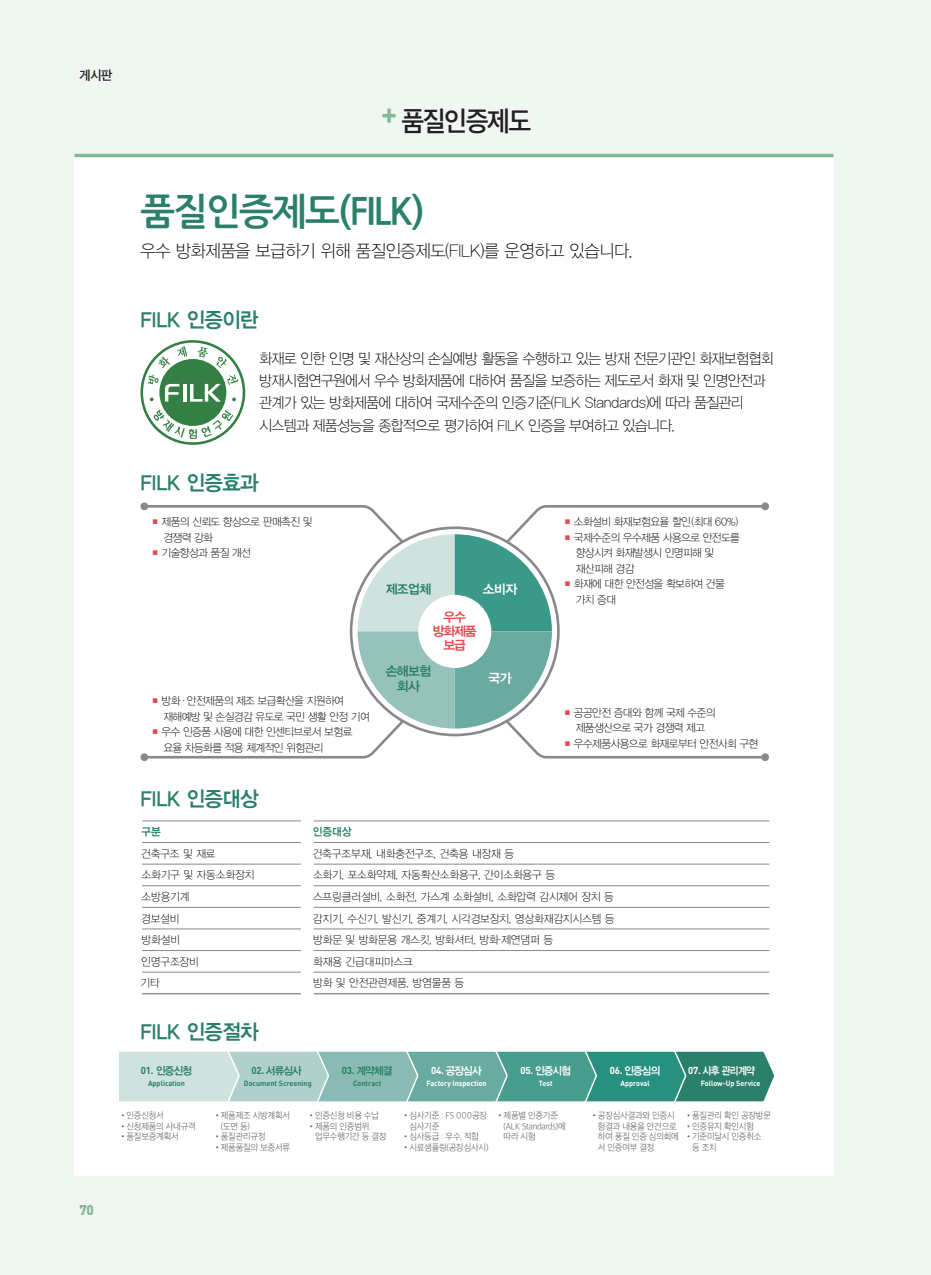
<style>
.page{position:relative;width:931px;height:1275px;background:#f0f6f1}
.page>*{position:absolute;margin:0;border:0;box-sizing:border-box;transform-origin:0 0}
.t1{font:36.93px "Nanum Gothic OTF Bold";letter-spacing:-.05em;color:#2a806b}
.t2{font:26.25px "SD Gothic Neoa f Sm";letter-spacing:-.06em;color:#231f20;scale:.95 1}
.t3{font:21px "YDVYGO14";letter-spacing:-.015em;color:#2a806b;scale:.95 1}
.t4{font:17.5px "YDVYGO11";letter-spacing:-.025em;color:#030303;scale:.95 1}
.t5{font:14.88px/22.2px "YDVYGO11";letter-spacing:-.05em;color:#030303;scale:.95 1}
.t6{font:900 14px "DIN Pro";color:#84b995;scale:.95 1}
.t7{font:12.95px/15.6px "YDVYGO14";letter-spacing:-.05em;color:#2a806b;text-align:center}
.t8{font:12.95px/14.2px "YDVYGO14";letter-spacing:-.1em;color:#e5484e;text-align:center}
.t9{font:12.95px "YDVYGO14";color:#fff}
.t10{font:12.25px "SD Gothic Neoa f Sm";color:#231f20}
.t11{font:11.03px/15.6px "YDVYGO11";letter-spacing:-.05em;color:#030303;scale:.96 1}
.t12{font:11.03px "YDVYGO11";letter-spacing:-.01em;color:#030303;scale:.96 1}
.t13{font:11.03px "YDVYGO14";letter-spacing:-.01em;color:#2a806b;scale:.96 1}
.t14{font:10.85px "YDVYGO14";letter-spacing:-.075em;color:#2a806b;scale:.96 1}
.t15{font:10.85px "YDVYGO14";letter-spacing:-.075em;color:#fff;scale:.96 1}
.t16{font:10.85px "YDVYGO14";letter-spacing:-.075em;color:#fff;scale:.89 1}
.t17{font:8.75px/10.5px "SD Gothic Neoa b Ult Lt";letter-spacing:-.025em;color:#57585a;scale:.95 1}
.t18{font:700 7.52px "DIN Pro";color:#fff;scale:.96 1}
.t19{font:700 7.52px "DIN Pro";color:#2a806b;scale:.96 1}
.s1{font-family:"YDVYGO12";color:#e5484e}
.s2{font-family:"DIN Pro";font-weight:700;font-size:9.97px}
</style>
<div class="page">
<div style="left:74px;top:156px;width:759px;height:1020px;background:#fff"></div>
<hr style="left:74px;top:154px;width:759px;height:3px;background:#84b995">
<svg style="left:119px;top:1052px;width:655px;height:49px;background:#76b2a7"></svg>
<svg style="left:140px;top:502px;width:8px;height:8px"></svg>
<svg style="left:140px;top:753px;width:8px;height:8px"></svg>
<svg style="left:761px;top:502px;width:8px;height:8px"></svg>
<svg style="left:142px;top:504px;width:626px;height:256px"></svg>
<div style="left:761px;top:753px;width:8px;height:8px;background:#87898e;border-radius:50%"></div>
<svg style="left:140px;top:340px;width:105px;height:105px"></svg>
<hr style="left:142px;top:993px;width:159px;height:1px;background:#87898e">
<hr style="left:314px;top:993px;width:455px;height:1px;background:#87898e">
<hr style="left:142px;top:820px;width:159px;height:1px;background:#87898e">
<hr style="left:314px;top:820px;width:455px;height:1px;background:#87898e">
<hr style="left:142px;top:842px;width:159px;height:1px;background:#87898e">
<hr style="left:314px;top:842px;width:455px;height:1px;background:#87898e">
<hr style="left:142px;top:864px;width:159px;height:1px;background:#87898e">
<hr style="left:314px;top:864px;width:455px;height:1px;background:#87898e">
<hr style="left:142px;top:885px;width:159px;height:1px;background:#87898e">
<hr style="left:314px;top:885px;width:455px;height:1px;background:#87898e">
<hr style="left:142px;top:907px;width:159px;height:1px;background:#87898e">
<hr style="left:314px;top:907px;width:455px;height:1px;background:#87898e">
<hr style="left:142px;top:929px;width:159px;height:1px;background:#87898e">
<hr style="left:314px;top:929px;width:455px;height:1px;background:#87898e">
<hr style="left:142px;top:950px;width:159px;height:1px;background:#87898e">
<hr style="left:314px;top:950px;width:455px;height:1px;background:#87898e">
<hr style="left:142px;top:972px;width:159px;height:1px;background:#87898e">
<hr style="left:314px;top:972px;width:455px;height:1px;background:#87898e">
<p class="t10" style="left:79px;top:70px;width:35px">게시판</p>
<h2 class="t2" style="left:381px;top:108px;width:160px"><sup>+</sup> 품질인증제도</h2>
<p class="t6" style="left:79px;top:1201px;width:17px">70</p>
<h1 class="t1" style="left:140px;top:192px;width:286px">품질인증제도(FILK)</h1>
<h3 class="t4" style="left:140px;top:241px;width:520px">우수 방화제품을 보급하기 위해 품질인증제도(FILK)를 운영하고 있습니다.</h3>
<h3 class="t3" style="left:140px;top:308px;width:126px">FILK 인증이란</h3>
<h3 class="t5" style="left:259px;top:347px;width:543px">화재로 인한 인명 및 재산상의 손실예방 활동을 수행하고 있는 방재 전문기관인 화재보험협회 방재시험연구원에서 우수 방화제품에 대하여 품질을 보증하는 제도로서 화재 및 인명안전과 관계가 있는 방화제품에 대하여 국제수준의 인증기준(FILK Standards)에 따라 품질관리 시스템과 제품성능을 종합적으로 평가하여 FILK 인증을 부여하고 있습니다.</h3>
<h3 class="t3" style="left:140px;top:470px;width:126px">FILK 인증효과</h3>
<p class="t11" style="left:163px;top:514px;width:157px;text-indent:-13px"><span class="s1">■</span> 제품의 신뢰도 향상으로 판매촉진 및 경쟁력 강화</p>
<p class="t11" style="left:150px;top:545px;width:106px"><span class="s1">■</span> 기술향상과 품질 개선</p>
<p class="t11" style="left:163px;top:693px;width:216px;text-indent:-13px"><span class="s1">■</span> 방화ㆍ안전제품의 제조 보급확산을 지원하여 재해예방 및 손실경감 유도로 국민 생활 안정 기여</p>
<p class="t11" style="left:163px;top:724px;width:198px;text-indent:-13px"><span class="s1">■</span> 우수 인증품 사용에 대한 인센티브로서 보험료 요율 차등화를 적용 체계적인 위험관리</p>
<p class="t7" style="left:386px;top:581px;width:47px">제조업체</p>
<p class="t9" style="left:483px;top:582px;width:36px">소비자</p>
<p class="t8" style="left:433px;top:610px;width:45px">우수 방화제품 보급</p>
<p class="t7" style="left:386px;top:663px;width:47px">손해보험 회사</p>
<p class="t9" style="left:488px;top:671px;width:25px">국가</p>
<p class="t11" style="left:563px;top:514px;width:184px"><span class="s1">■</span> 소화설비 화재보험요율 할인(최대 60%)</p>
<p class="t11" style="left:576px;top:529px;width:173px;text-indent:-13px"><span class="s1">■</span> 국제수준의 우수제품 사용으로 안전도를 향상시켜 화재발생시 인명피해 및 재산피해 경감</p>
<p class="t11" style="left:576px;top:576px;width:157px;text-indent:-13px"><span class="s1">■</span> 화재에 대한 안전성을 확보하여 건물 가치 증대</p>
<p class="t11" style="left:563px;top:705px;width:161px;text-align:center"><span class="s1">■</span> 공공안전 증대와 함께 국제 수준의 제품생산으로 국가 경쟁력 제고</p>
<p class="t11" style="left:563px;top:736px;width:205px"><span class="s1">■</span> 우수제품사용으로 화재로부터 안전사회 구현</p>
<h3 class="t3" style="left:140px;top:787px;width:126px">FILK 인증대상</h3>
<p class="t13" style="left:142px;top:826px;width:22px">구분</p>
<p class="t13" style="left:313px;top:826px;width:42px">인증대상</p>
<p class="t11" style="left:141px;top:846px;width:79px">건축구조 및 재료</p>
<p class="t12" style="left:313px;top:847px;width:211px">건축구조부재, 내화충전구조, 건축용 내장재 등</p>
<p class="t12" style="left:141px;top:869px;width:119px">소화기구 및 자동소화장치</p>
<p class="t12" style="left:313px;top:869px;width:254px">소화기, 포소화약제, 자동확산소화용구, 간이소화용구 등</p>
<p class="t11" style="left:141px;top:889px;width:52px">소방용기계</p>
<p class="t12" style="left:313px;top:890px;width:315px">스프링클러설비, 소화전, 가스계 소화설비, 소화압력 감시제어 장치 등</p>
<p class="t11" style="left:141px;top:910px;width:42px">경보설비</p>
<p class="t12" style="left:313px;top:912px;width:316px">감지기, 수신기, 발신기, 중계기, 시각경보장치, 영상화재감지시스템 등</p>
<p class="t11" style="left:142px;top:932px;width:42px">방화설비</p>
<p class="t12" style="left:313px;top:933px;width:251px">방화문 및 방화문용 개스킷, 방화셔터, 방화·제연댐퍼 등</p>
<p class="t11" style="left:141px;top:954px;width:62px">인명구조장비</p>
<p class="t12" style="left:313px;top:955px;width:105px">화재용 긴급대피마스크</p>
<p class="t11" style="left:140px;top:975px;width:22px">기타</p>
<p class="t12" style="left:313px;top:977px;width:159px">방화 및 안전관련제품, 방염물품 등</p>
<h3 class="t3" style="left:140px;top:1019px;width:126px">FILK 인증절차</h3>
<p class="t14" style="left:141px;top:1064px;width:55px"><span class="s2">01.</span> 인증신청</p>
<p class="t19" style="left:148px;top:1078px;width:40px">Application</p>
<p class="t19" style="left:244px;top:1078px;width:72px">Document Screening</p>
<p class="t14" style="left:251px;top:1064px;width:54px"><span class="s2">02.</span> 서류심사</p>
<p class="t14" style="left:342px;top:1064px;width:54px"><span class="s2">03.</span> 계약체결</p>
<p class="t19" style="left:353px;top:1078px;width:31px">Contract</p>
<p class="t15" style="left:431px;top:1064px;width:54px"><span class="s2">04.</span> 공장심사</p>
<p class="t18" style="left:426px;top:1078px;width:64px">Factory Inspection</p>
<p class="t15" style="left:520px;top:1064px;width:54px"><span class="s2">05.</span> 인증시험</p>
<p class="t18" style="left:539px;top:1079px;width:16px">Test</p>
<p class="t15" style="left:610px;top:1064px;width:54px"><span class="s2">06.</span> 인증심의</p>
<p class="t18" style="left:620px;top:1079px;width:32px">Approval</p>
<p class="t16" style="left:688px;top:1064px;width:77px"><span class="s2">07.</span> 사후 관리계약</p>
<p class="t18" style="left:701px;top:1079px;width:64px">Follow-Up Service</p>
<p class="t17" style="left:119px;top:1110px;width:49px">•인증신청서</p>
<p class="t17" style="left:119px;top:1121px;width:82px">•신청제품의 사내규격</p>
<p class="t17" style="left:119px;top:1131px;width:64px">•품질보증계획서</p>
<p class="t17" style="left:221px;top:1110px;width:74px;text-indent:-7px">•제품제조 시방계획서 (도면 등)</p>
<p class="t17" style="left:213px;top:1131px;width:57px">•품질관리규정</p>
<p class="t17" style="left:213px;top:1142px;width:82px">•제품품질의 보증서류</p>
<p class="t17" style="left:308px;top:1110px;width:77px">•인증신청 비용 수납</p>
<p class="t17" style="left:315px;top:1121px;width:77px;text-indent:-7px">•제품의 인증범위. 업무수행기간 등 결정</p>
<p class="t17" style="left:409px;top:1110px;width:83px;text-indent:-7px">•심사기준 : FS 000공장 심사기준</p>
<p class="t17" style="left:402px;top:1131px;width:83px">•심사등급 : 우수, 적합</p>
<p class="t17" style="left:402px;top:1142px;width:93px">•시료샘플링(공장심사시)</p>
<p class="t17" style="left:504px;top:1110px;width:67px;text-indent:-7px">•제품별 인증기준 (ALK Standards)에 따라 시험</p>
<p class="t17" style="left:598px;top:1110px;width:87px;text-indent:-7px">•공장심사결과와 인증시 험결과 내용을 안건으로 하여 풍질 인증 심의회에 서 인증여부 결정</p>
<p class="t17" style="left:685px;top:1110px;width:92px">•품질관리 확인 공장방문</p>
<p class="t17" style="left:685px;top:1121px;width:74px">•인증유지 확인시험</p>
<p class="t17" style="left:692px;top:1131px;width:74px;text-indent:-7px">•기준미달시 인증취소 등 조치</p>
</div>
